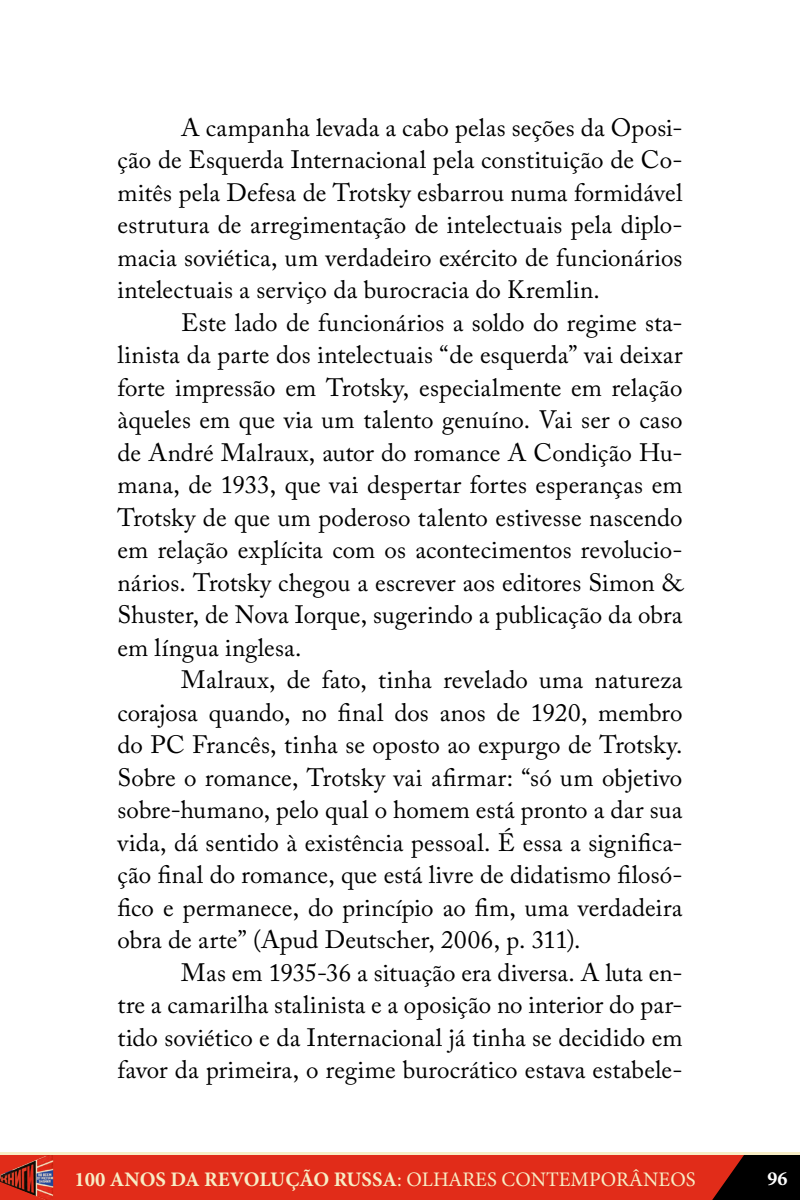
<style>
.page{position:relative;width:800px;height:1200px;background:#fff}
.page>*{position:absolute;margin:0;border:0;box-sizing:border-box;transform-origin:0 0}
.t1{font:25px/32.5px "Adobe Caslon Pro";letter-spacing:.005em;color:#000;text-align:justify}
.t2{font:700 20.75px "Minion Pro";color:#f7edc5}
.t3{font:700 20px "Minion Pro";color:#fff}
.s1{font-weight:400}
</style>
<div class="page">
<div style="left:0;top:1155px;width:800px;height:45px;background:#e12c19"></div>
<svg style="left:712px;top:1155px;width:87px;height:45px"></svg>
<img style="left:0;top:1155px;width:53px;height:45px">
<img style="left:799px;top:1155px;width:1px;height:45px">
<hr style="left:0;top:1153px;width:800px;height:2px;background:#f7edc5">
<p class="t1" style="left:118px;top:111px;width:566px;text-indent:64px">A campanha levada a cabo pelas seções da Oposi&shy;ção de Esquerda Internacional pela constituição de Co&shy;mitês pela Defesa de Trotsky esbarrou numa formidável estrutura de arregimentação de intelectuais pela diplo&shy;macia soviética, um verdadeiro exército de funcionários intelectuais a serviço da burocracia do Kremlin.</p>
<p class="t1" style="left:118px;top:306px;width:567px;text-indent:64px">Este lado de funcionários a soldo do regime sta&shy;linista da parte dos intelectuais “de esquerda” vai deixar forte impressão em Trotsky, especialmente em relação àqueles em que via um talento genuíno. Vai ser o caso de André Malraux, autor do romance A Condição Hu&shy;mana, de 1933, que vai despertar fortes esperanças em Trotsky de que um poderoso talento estivesse nascendo em relação explícita com os acontecimentos revolucio&shy;nários. Trotsky chegou a escrever aos editores Simon &amp; Shuster, de Nova Iorque, sugerindo a publicação da obra em língua inglesa.</p>
<p class="t1" style="left:118px;top:663px;width:567px;text-indent:64px">Malraux, de fato, tinha revelado uma natureza corajosa quando, no final dos anos de 1920, membro do PC Francês, tinha se oposto ao expurgo de Trotsky.<br>Sobre o romance, Trotsky vai afirmar: “só um objetivo sobre-humano, pelo qual o homem está pronto a dar sua vida, dá sentido à existência pessoal. É essa a significa&shy;ção final do romance, que está livre de didatismo filosó&shy;fico e permanece, do princípio ao fim, uma verdadeira obra de arte” (Apud Deutscher, 2006, p. 311).</p>
<p class="t1" style="left:118px;top:956px;width:567px;text-indent:64px">Mas em 1935-36 a situação era diversa. A luta en&shy;tre a camarilha stalinista e a oposição no interior do par&shy;tido soviético e da Internacional já tinha se decidido em favor da primeira, o regime burocrático estava estabele-</p>
<p class="t2" style="left:74px;top:1165px;width:623px">100 ANOS DA REVOLUÇÃO RUSSA<span class="s1">: OLHARES CONTEMPORÂNEOS</span></p>
<p class="t3" style="left:768px;top:1165px;width:21px">96</p>
</div>
